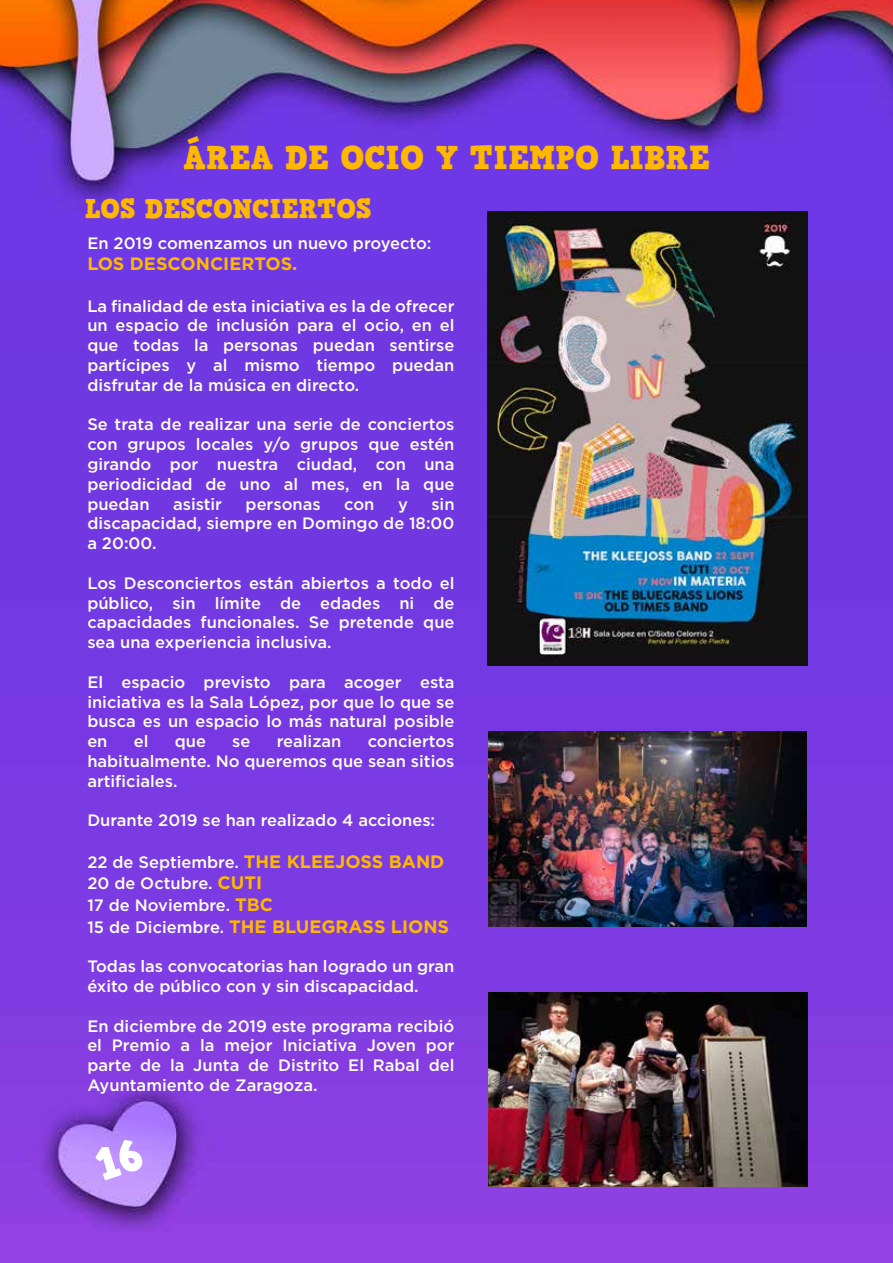
<style>
.page{position:relative;width:893px;height:1263px;background:#fff}
.page>*{position:absolute;margin:0;border:0;box-sizing:border-box;transform-origin:0 0}
.t1{font:33px "HVD Comic Serif Pro";color:#ffb800}
.t2{font:27px "HVD Comic Serif Pro";color:#ffb800}
.t3{font:700 18px "Gotham";color:#ffb800}
.t4{font:500 16.5px/19.8px "Gotham";color:#fff;text-align:justify}
.s1{font-weight:700;font-size:18px;color:#ffb800}
.s2{font-weight:500;font-size:16.5px;color:#fff}
</style>
<div class="page">
<img style="left:0;top:0;width:893px;height:1263px">
<img style="left:489px;top:992px;width:319px;height:195px">
<img style="left:488px;top:211px;width:320px;height:454px">
<img style="left:489px;top:732px;width:317px;height:195px">
<svg style="left:93px;top:1136px;width:52px;height:45px;background:#bd91fe"></svg>
<h1 class="t1" style="left:183px;top:132px;width:528px">ÁREA DE OCIO Y TIEMPO LIBRE</h1>
<h2 class="t2" style="left:85px;top:188px;width:288px">LOS DESCONCIERTOS</h2>
<p class="t4" style="left:87px;top:233px;width:346px">En 2019 comenzamos un nuevo proyecto:</p>
<p class="t3" style="left:87px;top:253px;width:212px">LOS DESCONCIERTOS.</p>
<p class="t4" style="left:87px;top:296px;width:369px">La finalidad de esta iniciativa es la de ofrecer un espacio de inclusión para el ocio, en el que todas la personas puedan sentirse partícipes y al mismo tiempo puedan disfrutar de la música en directo.</p>
<p class="t4" style="left:87px;top:414px;width:369px">Se trata de realizar una serie de conciertos con grupos locales y/o grupos que estén girando por nuestra ciudad, con una periodicidad de uno al mes, en la que puedan</p>
<p class="t4" style="left:87px;top:494px;width:369px;text-indent:344px">sin discapacidad, siempre en Domingo de 18:00 a 20:00.</p>
<p class="t4" style="left:87px;top:573px;width:369px">Los Desconciertos están abiertos a todo el público, sin límite de edades ni de capacidades funcionales. Se pretende que sea una experiencia inclusiva.</p>
<p class="t4" style="left:87px;top:672px;width:369px">El espacio previsto para acoger esta iniciativa es la Sala López, por que lo que se busca es un espacio lo más natural posible en</p>
<p class="t4" style="left:173px;top:494px;width:51px">asistir</p>
<p class="t4" style="left:246px;top:494px;width:77px">personas</p>
<p class="t4" style="left:344px;top:494px;width:32px">con</p>
<p class="t4" style="left:398px;top:494px;width:11px">y</p>
<p class="t4" style="left:134px;top:731px;width:16px">el</p>
<p class="t4" style="left:175px;top:731px;width:33px">que</p>
<p class="t4" style="left:232px;top:731px;width:20px">se</p>
<p class="t4" style="left:277px;top:731px;width:66px">realizan</p>
<p class="t4" style="left:87px;top:731px;width:369px;text-indent:280px">conciertos habitualmente. No queremos que sean sitios artificiales.</p>
<p class="t4" style="left:87px;top:810px;width:349px">Durante 2019 se han realizado 4 acciones:</p>
<p class="t4" style="left:87px;top:851px;width:358px;line-height:21.6px;text-align:left">22 de Septiembre. <span class="s1">THE KLEEJOSS BAND<br></span>20 de Octubre. <span class="s1">CUTI<br></span>17 de Noviembre. <span class="s1">TBC</span></p>
<p class="t3" style="left:87px;top:916px;width:363px"><span class="s2">15 de Diciembre.</span> THE BLUEGRASS LIONS</p>
<p class="t4" style="left:87px;top:956px;width:369px">Todas las convocatorias han logrado un gran éxito de público con y sin discapacidad.</p>
<p class="t4" style="left:87px;top:1016px;width:369px">En diciembre de 2019 este programa recibió el Premio a la mejor Iniciativa Joven por parte de la Junta de Distrito El Rabal del Ayuntamiento de Zaragoza.</p>
</div>
